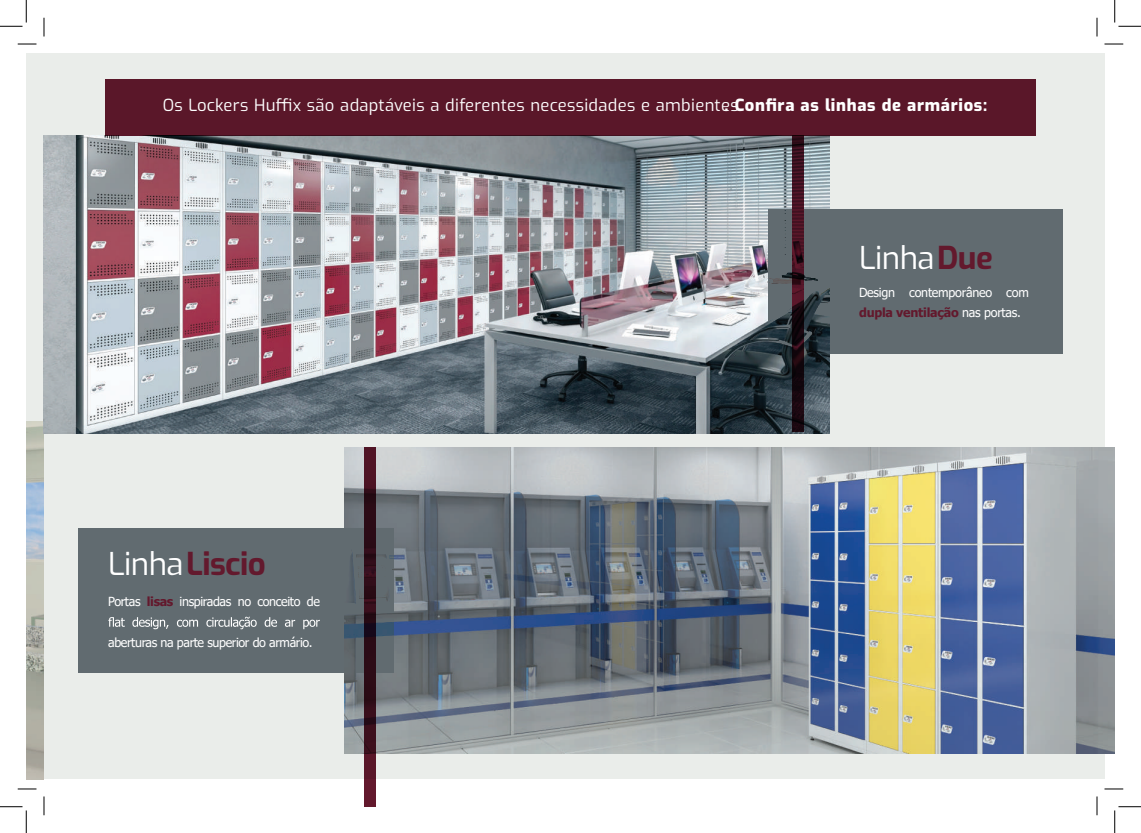
<style>
.page{position:relative;width:1141px;height:833px;background:#fff}
.page>*{position:absolute;margin:0;border:0;box-sizing:border-box;transform-origin:0 0}
.t1{font:700 31.38px "Exo";letter-spacing:-.02em;color:#63192d}
.t2{font:31.38px "Exo";letter-spacing:-.02em;color:#fff}
.t3{font:16.62px "Exo";letter-spacing:.02em;color:#fff}
.t4{font:12.5px/20.2px "Tahoma";letter-spacing:-.03em;color:#fff}
.s1{font-weight:800}
.s2{font-weight:700;color:#63192d}
.s3{font-weight:400;color:#fff}
</style>
<div class="page">
<div style="left:26px;top:54px;width:1056px;height:724px;background:#eaedea"></div>
<img style="left:26px;top:421px;width:18px;height:358px">
<img style="left:44px;top:135px;width:785px;height:298px">
<img style="left:344px;top:447px;width:770px;height:306px">
<div style="left:105px;top:79px;width:930px;height:56px;background:#5a1729"></div>
<svg style="left:363px;top:447px;width:12px;height:359px;background:#491d2b"></svg>
<svg style="left:791px;top:135px;width:12px;height:296px;background:#2e141f"></svg>
<div style="left:79px;top:528px;width:315px;height:144px;background:#616b70"></div>
<svg style="left:108px;top:616px;width:212px;height:13px"></svg>
<div style="left:768px;top:209px;width:294px;height:144px;background:#616b70"></div>
<svg style="left:18px;top:43px;width:18px;height:2px"></svg>
<svg style="left:1104px;top:43px;width:19px;height:2px"></svg>
<svg style="left:18px;top:788px;width:18px;height:1px"></svg>
<svg style="left:1104px;top:788px;width:19px;height:1px"></svg>
<svg style="left:43px;top:18px;width:2px;height:18px"></svg>
<svg style="left:43px;top:796px;width:2px;height:18px"></svg>
<svg style="left:1096px;top:18px;width:1px;height:18px"></svg>
<svg style="left:1096px;top:796px;width:1px;height:18px"></svg>
<svg style="left:0;top:0;width:27px;height:27px"></svg>
<svg style="left:0;top:806px;width:27px;height:26px"></svg>
<svg style="left:1114px;top:0;width:26px;height:27px"></svg>
<svg style="left:1114px;top:806px;width:26px;height:26px"></svg>
<div style="left:563px;top:20px;width:14px;height:14px;border:2px solid #fff;border-radius:50%"></div>
<svg style="left:569px;top:20px;width:2px;height:14px"></svg>
<div style="left:563px;top:798px;width:14px;height:14px;border:2px solid #fff;border-radius:50%"></div>
<svg style="left:569px;top:798px;width:2px;height:14px"></svg>
<h2 class="t3" style="left:163px;top:93px;width:825px">Os Lockers Huffix são adaptáveis a diferentes necessidades e ambiente<span class="s1">.</span>s<span class="s1">Confira as linhas de armários:</span></h2>
<h1 class="t2" style="left:859px;top:235px;width:135px">Linha<span class="s2">Due</span></h1>
<h1 class="t1" style="left:108px;top:540px;width:159px"><span class="s3">Linha</span>Liscio</h1>
<p class="t4" style="left:108px;top:592px;width:213px">Portas <span class="s2">lisas</span> inspiradas no conceito de</p>
<p class="t4" style="left:108px;top:632px;width:206px">aberturas na parte superior do armário.</p>
<p class="t4" style="left:859px;top:282px;width:171px">Design contemporâneo com <span class="s2">dupla ventilação</span> nas portas.</p>
</div>
